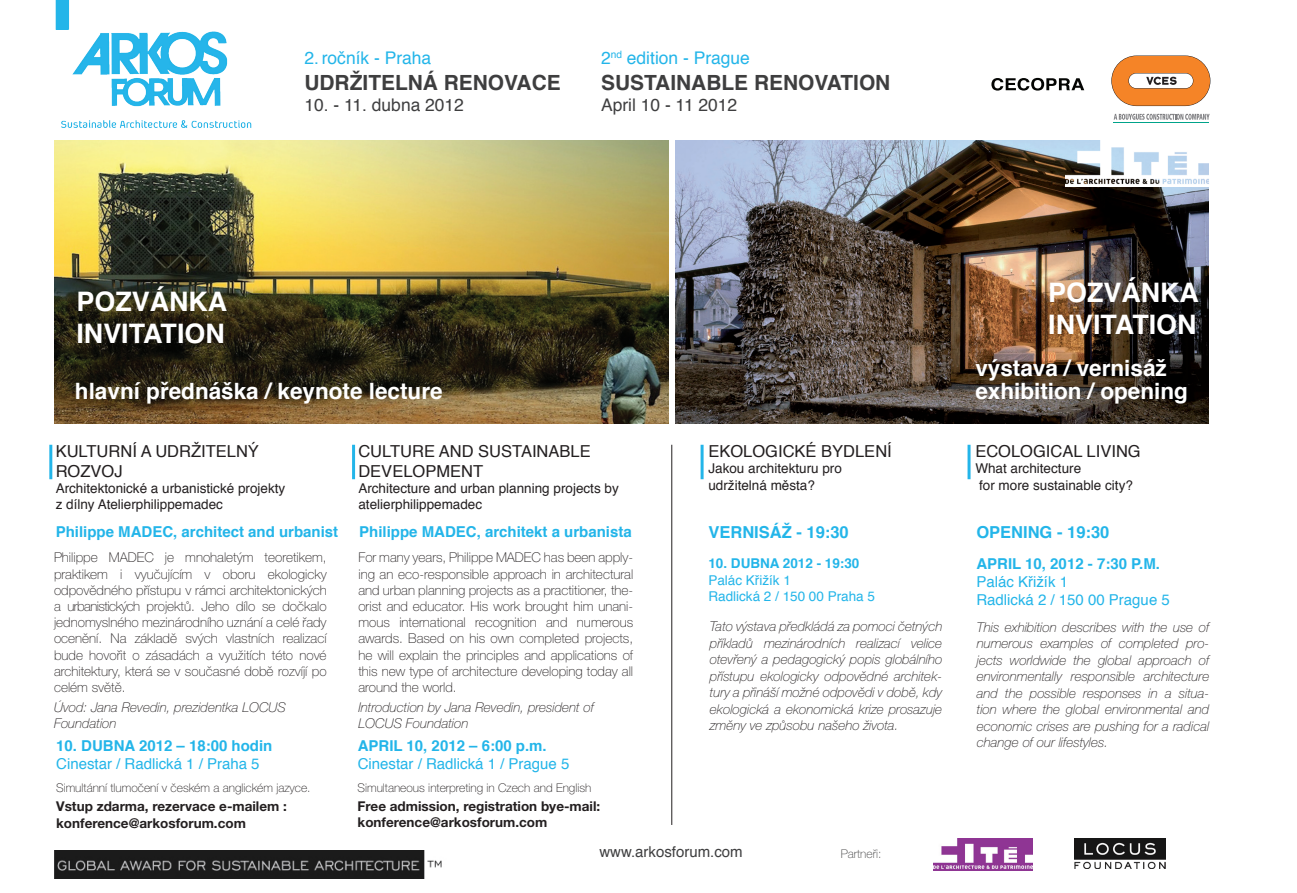
<style>
.page{position:relative;width:1297px;height:893px;background:#fff}
.page>*{position:absolute;margin:0;border:0;box-sizing:border-box;transform-origin:0 0}
.t1{font:700 26.85px "Helvetica";color:#fff}
.t2{font:700 22.5px "Helvetica";color:#fff}
.t3{font:700 20.85px "Helvetica";color:#3e3e3f}
.t4{font:17.4px "Helvetica";color:#23b5e9}
.t5{font:17.4px "Helvetica";color:#3e3e3f}
.t6{font:16.5px "Helvetica";color:#231f20}
.t7{font:700 16.5px "Helvetica";color:#23b5e9}
.t8{font:700 15px "Helvetica";color:#23b5e9}
.t9{font:15px "Helvetica";color:#23b5e9}
.t10{font:15px "Helvetica";color:#3e3e3f}
.t11{font:100 13.5px/16.2px "Helvetica Neue CE";color:#231f20;text-align:justify}
.t12{font:italic 100 13.5px/16.5px "Helvetica Neue CE";color:#231f20;text-align:justify}
.t13{font:13.5px/16.2px "Helvetica";color:#231f20}
.t14{font:700 13.5px "Helvetica Neue CE";color:#231f20}
.t15{font:13.5px "Helvetica";color:#23b5e9}
.t16{font:700 13.5px "Helvetica";color:#23b5e9}
.t17{font:100 12px "Helvetica Neue CE";color:#231f20}
.t18{font:100 12px "Helvetica Neue CE";color:#3e3e3f}
</style>
<div class="page">
<img style="left:55px;top:0;width:197px;height:128px">
<img style="left:54px;top:140px;width:614px;height:283px">
<img style="left:676px;top:140px;width:533px;height:283px">
<img style="left:1074px;top:838px;width:91px;height:31px">
<hr style="left:671px;top:445px;width:1px;height:380px;background:#231f20">
<img style="left:1066px;top:140px;width:143px;height:46px">
<img style="left:54px;top:851px;width:388px;height:27px">
<img style="left:933px;top:838px;width:99px;height:32px">
<div style="left:49px;top:445px;width:3px;height:34px;border:2px solid #23b5e9"></div>
<div style="left:352px;top:445px;width:3px;height:34px;border:2px solid #23b5e9"></div>
<div style="left:967px;top:445px;width:3px;height:34px;border:2px solid #23b5e9"></div>
<div style="left:701px;top:445px;width:3px;height:34px;border:2px solid #23b5e9"></div>
<div style="left:1112px;top:56px;width:98px;height:50px;background:#f58427;border-radius:25px"></div>
<hr style="left:1114px;top:122px;width:95px;height:1px;background:#00a38a">
<svg style="left:1128px;top:73px;width:65px;height:16px"></svg>
<div style="left:1129px;top:73px;width:64px;height:15px;background:#fff;border-radius:7px"></div>
<svg style="left:1146px;top:77px;width:31px;height:8px"></svg>
<svg style="left:1114px;top:114px;width:96px;height:6px"></svg>
<svg style="left:991px;top:78px;width:93px;height:13px"></svg>
<p class="t4" style="left:304px;top:44px;width:128px">2. ročník - Praha</p>
<p class="t3" style="left:304px;top:66px;width:258px">UDRŽITELNÁ RENOVACE</p>
<p class="t5" style="left:304px;top:91px;width:161px">10. - 11. dubna 2012</p>
<p class="t4" style="left:601px;top:44px;width:150px">2<sup>nd</sup> edition - Prague</p>
<p class="t3" style="left:601px;top:66px;width:291px">SUSTAINABLE RENOVATION</p>
<p class="t5" style="left:601px;top:91px;width:138px">April 10 - 11 2012</p>
<p class="t1" style="left:77px;top:280px;width:152px">POZVÁNKA</p>
<p class="t1" style="left:77px;top:312px;width:150px">INVITATION</p>
<p class="t2" style="left:75px;top:373px;width:369px">hlavní přednáška / keynote lecture</p>
<p class="t6" style="left:56px;top:439px;width:205px">KULTURNÍ A UDRŽITELNÝ</p>
<p class="t6" style="left:56px;top:458px;width:68px">ROZVOJ</p>
<p class="t13" style="left:56px;top:481px;width:231px">Architektonické a urbanistické projekty</p>
<p class="t13" style="left:56px;top:497px;width:169px">z dílny Atelierphilippemadec</p>
<p class="t6" style="left:358px;top:439px;width:234px">CULTURE AND SUSTAINABLE</p>
<p class="t6" style="left:358px;top:458px;width:126px">DEVELOPMENT</p>
<p class="t13" style="left:358px;top:481px;width:262px">Architecture and urban planning projects by atelierphilippemadec</p>
<p class="t6" style="left:708px;top:439px;width:185px">EKOLOGICKÉ BYDLENÍ</p>
<p class="t13" style="left:708px;top:461px;width:135px">Jakou architekturu pro</p>
<p class="t13" style="left:708px;top:477px;width:108px">udržitelná města?</p>
<p class="t1" style="left:1048px;top:271px;width:152px">POZVÁNKA</p>
<p class="t1" style="left:1048px;top:303px;width:150px">INVITATION</p>
<p class="t2" style="left:975px;top:350px;width:193px">výstava / vernisáž</p>
<p class="t2" style="left:975px;top:373px;width:214px">exhibition / opening</p>
<p class="t6" style="left:975px;top:439px;width:167px">ECOLOGICAL LIVING</p>
<p class="t13" style="left:975px;top:461px;width:107px">What architecture</p>
<p class="t13" style="left:979px;top:477px;width:155px">for more sustainable city?</p>
<p class="t8" style="left:56px;top:520px;width:284px">Philippe MADEC, architect and urbanist</p>
<p class="t8" style="left:359px;top:520px;width:274px">Philippe MADEC, architekt a urbanista</p>
<p class="t7" style="left:708px;top:519px;width:142px">VERNISÁŽ - 19:30</p>
<p class="t7" style="left:976px;top:519px;width:134px">OPENING - 19:30</p>
<p class="t11" style="left:54px;top:549px;width:274px">Philippe MADEC je mnohaletým teoretikem, praktikem i vyučujícím v oboru ekologicky odpovědného přístupu v rámci architektonických a urbanistických projektů. Jeho dílo se dočkalo jednomyslného mezinárodního uznání a celé řady ocenění. Na základě svých vlastních realizací bude hovořit o zásadách a využitích této nové architektury, která se v současné době rozvíjí po celém světě.</p>
<p class="t12" style="left:54px;top:699px;width:234px">Úvod: Jana Revedin, prezidentka LOCUS</p>
<p class="t12" style="left:54px;top:715px;width:64px">Foundation</p>
<p class="t8" style="left:56px;top:734px;width:218px">10. DUBNA 2012 – 18:00 hodin</p>
<p class="t9" style="left:56px;top:752px;width:205px">Cinestar / Radlická 1 / Praha 5</p>
<p class="t17" style="left:56px;top:781px;width:256px">Simultánní tlumočení v českém a anglickém jazyce.</p>
<p class="t14" style="left:56px;top:799px;width:232px">Vstup zdarma, rezervace e-mailem :</p>
<p class="t14" style="left:56px;top:815px;width:191px">konference@arkosforum.com</p>
<p class="t11" style="left:358px;top:549px;width:276px">For many years, Philippe MADEC has been apply&shy;ing an eco-responsible approach in architectural and urban planning projects as a practitioner, the&shy;orist and educator. His work brought him unani&shy;mous international recognition and numerous awards. Based on his own completed projects, he will explain the principles and applications of this new type of architecture developing today all around the world.</p>
<p class="t12" style="left:358px;top:699px;width:237px">Introduction by Jana Revedin, president of</p>
<p class="t12" style="left:358px;top:715px;width:112px">LOCUS Foundation</p>
<p class="t8" style="left:358px;top:734px;width:190px">APRIL 10, 2012 – 6:00 p.m.</p>
<p class="t9" style="left:358px;top:752px;width:213px">Cinestar / Radlická 1 / Prague 5</p>
<p class="t17" style="left:358px;top:780px;width:235px">Simultaneous interpreting in Czech and English</p>
<p class="t14" style="left:358px;top:799px;width:244px">Free admission, registration bye-mail:</p>
<p class="t14" style="left:358px;top:815px;width:191px">konference@arkosforum.com</p>
<p class="t16" style="left:708px;top:552px;width:153px">10. DUBNA 2012 - 19:30</p>
<p class="t15" style="left:708px;top:569px;width:84px">Palác Křižík 1</p>
<p class="t15" style="left:708px;top:586px;width:168px">Radlická 2 / 150 00 Praha 5</p>
<p class="t12" style="left:710px;top:618px;width:234px">Tato výstava předkládá za pomoci četných příkladů mezinárodních realizací velice otevřený a pedagogický popis globálního přístupu ekologicky odpovědné architek&shy;tury a přináší možné odpovědi v době, kdy ekologická a ekonomická krize prosazuje změny ve způsobu našeho života.</p>
<p class="t10" style="left:599px;top:840px;width:145px">www.arkosforum.com</p>
<p class="t18" style="left:841px;top:847px;width:42px">Partneři:</p>
<p class="t8" style="left:976px;top:552px;width:185px">APRIL 10, 2012 - 7:30 P.M.</p>
<p class="t9" style="left:976px;top:570px;width:93px">Palác Křižík 1</p>
<p class="t9" style="left:976px;top:588px;width:195px">Radlická 2 / 150 00 Prague 5</p>
<p class="t12" style="left:977px;top:618px;width:234px">This exhibition describes with the use of numerous examples of completed pro&shy;jects worldwide the global approach of environmentally responsible architecture and the possible responses in a situa&shy;tion where the global environmental and economic crises are pushing for a radical change of our lifestyles.</p>
</div>
